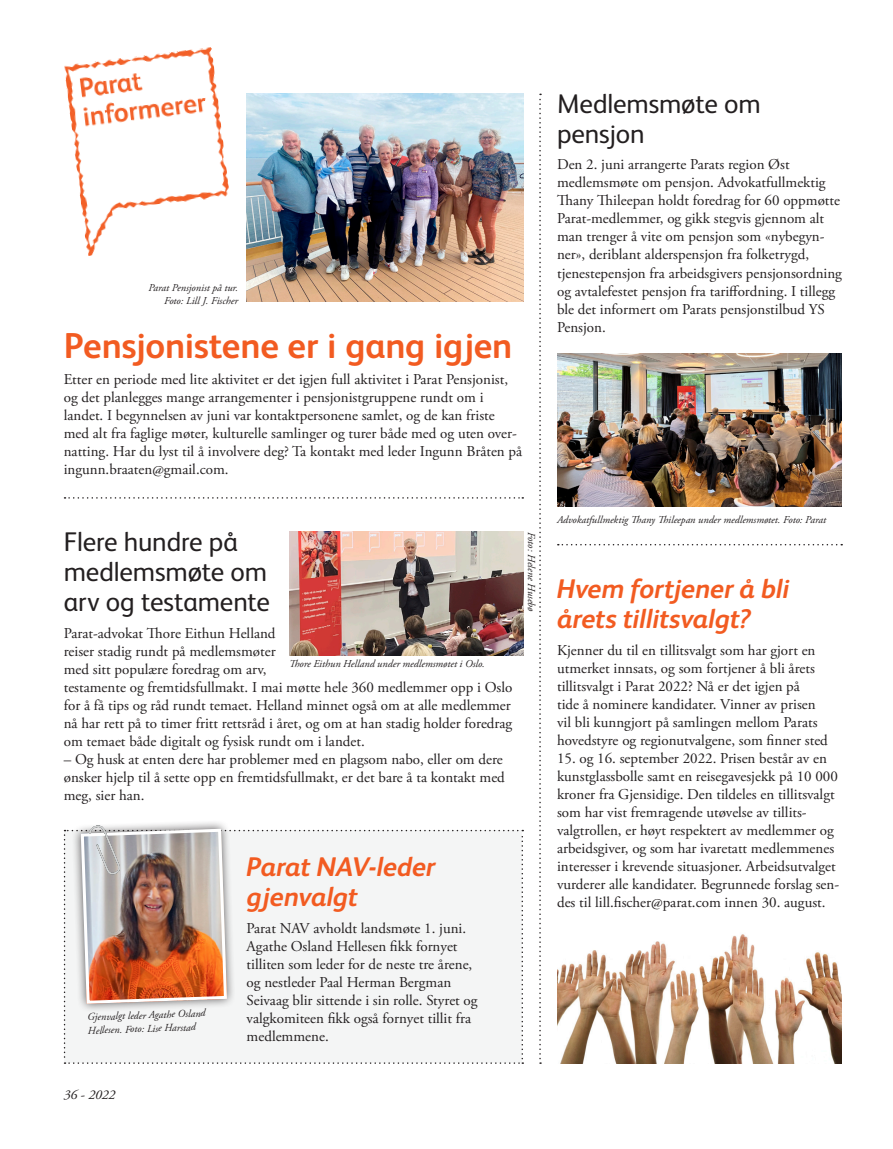
<style>
.page{position:relative;width:893px;height:1149px;background:#fff}
.page>*{position:absolute;margin:0;border:0;box-sizing:border-box;transform-origin:0 0}
.t1{font:700 36px "FS Albert";letter-spacing:-.005em;color:#f25b21}
.t2{font:27px/30px "FS Albert";letter-spacing:-.005em;color:#231f20}
.t3{font:italic 700 27px/30px "FS Albert";letter-spacing:-.005em;color:#f25b21}
.t4{font:15px/18px "Adobe Garamond Pro";color:#231f20}
.t5{font:italic 13.5px "Adobe Garamond Pro";color:#231f20}
.t6{font:italic 10.5px/13.5px "Adobe Garamond Pro";color:#231f20}
</style>
<div class="page">
<img style="left:557px;top:934px;width:285px;height:129px">
<img style="left:64px;top:47px;width:165px;height:209px">
<div style="left:71px;top:819px;width:165px;height:193px;background:#231f20;opacity:.75"></div>
<svg style="left:64px;top:825px;width:459px;height:238px"></svg>
<svg style="left:539px;top:94px;width:2px;height:969px"></svg>
<svg style="left:65px;top:497px;width:458px;height:1px"></svg>
<svg style="left:558px;top:544px;width:284px;height:1px"></svg>
<img style="left:247px;top:94px;width:276px;height:207px">
<img style="left:289px;top:531px;width:234px;height:124px">
<img style="left:557px;top:353px;width:285px;height:153px">
<p class="t6" style="left:148px;top:281px;width:91px;text-align:right">Parat Pensjonist på tur.<br>Foto: Lill J. Fischer</p>
<h1 class="t1" style="left:64px;top:324px;width:450px">Pensjonistene er i gang igjen</h1>
<p class="t4" style="left:64px;top:371px;width:460px">Etter en periode med lite aktivitet er det igjen full aktivitet i Parat Pensjonist, og det planlegges mange arrangementer i pensjonistgruppene rundt om i landet. I begynnelsen av juni var kontaktpersonene samlet, og de kan friste med alt fra faglige møter, kulturelle samlinger og turer både med og uten over&shy;natting. Har du lyst til å involvere deg? Ta kontakt med leder Ingunn Bråten på ingunn.braaten@gmail.com.</p>
<h2 class="t2" style="left:64px;top:526px;width:208px">Flere hundre på medlemsmøte om arv og testamente</h2>
<p class="t4" style="left:64px;top:624px;width:450px">Parat-advokat Thore Eithun Helland<br>reiser stadig rundt på medlemsmøter<br>med sitt populære foredrag om arv,<br>testamente og fremtidsfullmakt. I mai møtte hele 360 medlemmer opp i Oslo for å få tips og råd rundt temaet. Helland minnet også om at alle medlemmer nå har rett på to timer fritt rettsråd i året, og om at han stadig holder foredrag om temaet både digitalt og fysisk rundt om i landet.</p>
<p class="t4" style="left:64px;top:750px;width:443px">– Og husk at enten dere har problemer med en plagsom nabo, eller om dere ønsker hjelp til å sette opp en fremtidsfullmakt, er det bare å ta kontakt med meg, sier han.</p>
<p class="t6" style="left:289px;top:657px;width:197px">Thore Eithun Helland under medlemsmøtet i Oslo.</p>
<p class="t6" style="left:538px;top:531px;width:81px;rotate:90deg">Foto: Helene Husebø</p>
<p class="t6" style="left:87px;top:1010px;width:120px;rotate:-2deg">Gjenvalgt leder Agathe Osland<br>Hellesen. Foto: Lise Harstad</p>
<p class="t5" style="left:64px;top:1086px;width:53px">36 - 2022</p>
<h2 class="t3" style="left:247px;top:851px;width:190px">Parat NAV-leder gjenvalgt</h2>
<p class="t4" style="left:247px;top:919px;width:232px">Parat NAV avholdt landsmøte 1. juni.<br>Agathe Osland Hellesen fikk fornyet tilliten som leder for de neste tre årene, og nestleder Paal Herman Bergman Seivaag blir sittende i sin rolle. Styret og valgkomiteen fikk også fornyet tillit fra medlemmene.</p>
<h2 class="t2" style="left:557px;top:88px;width:205px">Medlemsmøte om pensjon</h2>
<p class="t4" style="left:557px;top:156px;width:286px">Den 2. juni arrangerte Parats region Øst medlemsmøte om pensjon. Advokatfullmektig Thany Thileepan holdt foredrag for 60 oppmøtte Parat-medlemmer, og gikk stegvis gjennom alt man trenger å vite om pensjon som «nybegyn&shy;ner», deriblant alderspensjon fra folketrygd, tjenestepensjon fra arbeidsgivers pensjonsordning og avtalefestet pensjon fra tariffordning. I tillegg ble det informert om Parats pensjonstilbud YS Pensjon.</p>
<p class="t6" style="left:557px;top:512px;width:270px">Advokatfullmektig Thany Thileepan under medlemsmøtet. Foto: Parat</p>
<h2 class="t3" style="left:557px;top:573px;width:234px">Hvem fortjener å bli årets tillitsvalgt?</h2>
<p class="t4" style="left:557px;top:641px;width:272px">Kjenner du til en tillitsvalgt som har gjort en utmerket innsats, og som fortjener å bli årets tillitsvalgt i Parat 2022? Nå er det igjen på<br>tide å nominere kandidater. Vinner av prisen vil bli kunngjort på samlingen mellom Parats hovedstyre og regionutvalgene, som finner sted</p>
<p class="t4" style="left:557px;top:749px;width:284px">15. og 16. september 2022. Prisen består av en kunstglassbolle samt en reisegavesjekk på 10 000 kroner fra Gjensidige. Den tildeles en tillitsvalgt som har vist fremragende utøvelse av tillits&shy;valgtrollen, er høyt respektert av medlemmer og arbeidsgiver, og som har ivaretatt medlemmenes interesser i krevende situasjoner. Arbeidsutvalget vurderer alle kandidater. Begrunnede forslag sen&shy;des til lill.fischer@parat.com innen 30. august.</p>
</div>
